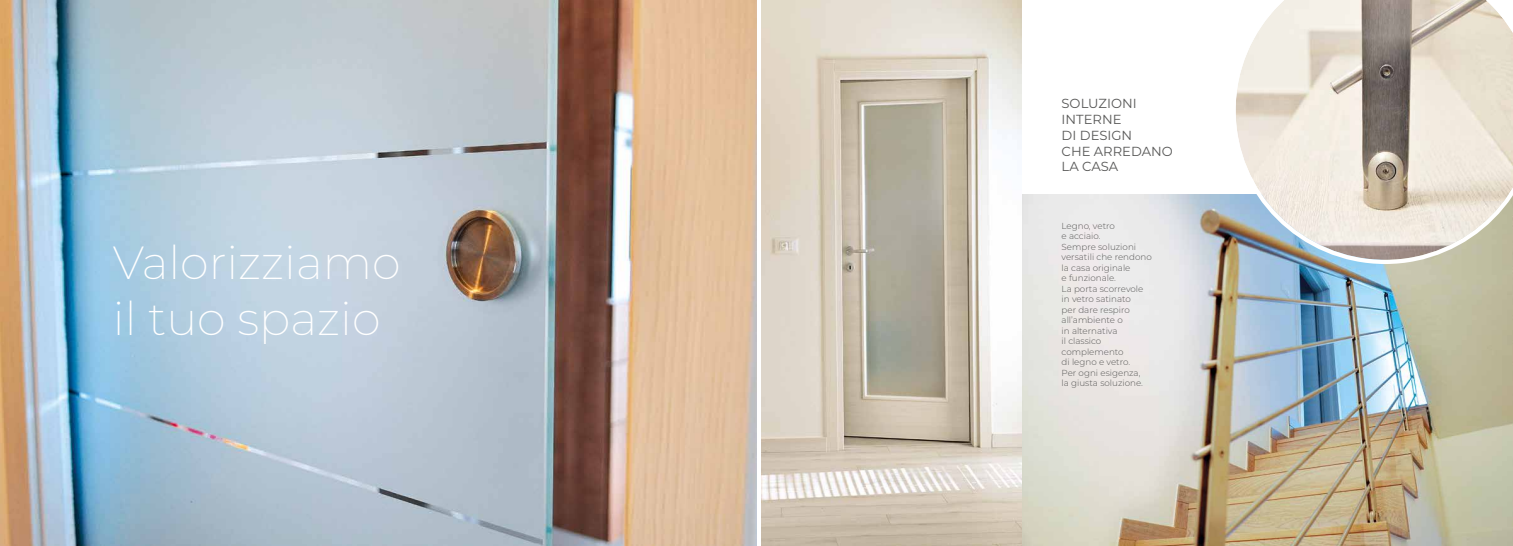
<style>
.page{position:relative;width:1513px;height:546px;background:#fff}
.page>*{position:absolute;margin:0;border:0;box-sizing:border-box;transform-origin:0 0}
.t1{font:200 46.38px/55.6px "Montserrat";color:#fff}
.t2{font:13.12px/15.8px "Montserrat";color:#575756}
.t3{font:300 8.75px/10.5px "Montserrat";color:#575756}
</style>
<div class="page">
<img style="left:0;top:0;width:756px;height:546px">
<img style="left:1022px;top:194px;width:491px;height:352px">
<svg style="left:1231px;top:0;width:282px;height:264px;background:#d7d1c7"></svg>
<img style="left:761px;top:0;width:261px;height:546px">
<h1 class="t1" style="left:113px;top:233px;width:289px">Valorizziamo il tuo spazio</h1>
<h2 class="t2" style="left:1062px;top:95px;width:113px">SOLUZIONI<br>INTERNE<br>DI DESIGN<br>CHE ARREDANO<br>LA CASA</h2>
<p class="t3" style="left:1062px;top:220px;width:92px">Legno, vetro<br>e acciaio.<br>Sempre soluzioni versatili che rendono la casa originale<br>e funzionale.<br>La porta scorrevole in vetro satinato<br>per dare respiro all’ambiente o<br>in alternativa<br>il classico complemento<br>di legno e vetro.<br>Per ogni esigenza,<br>la giusta soluzione.</p>
</div>
